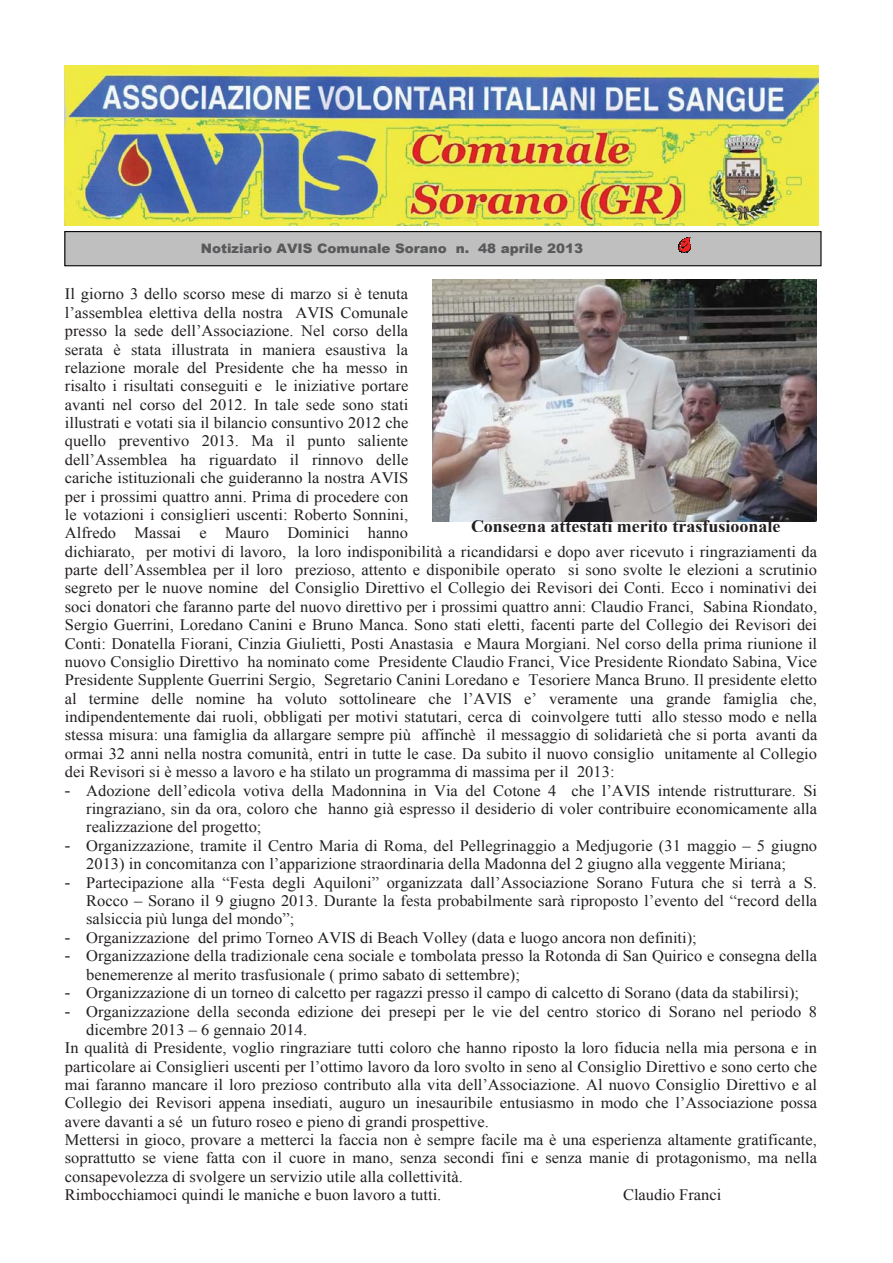
<style>
.page{position:relative;width:893px;height:1263px;background:#fff}
.page>*{position:absolute;margin:0;border:0;box-sizing:border-box;transform-origin:0 0}
.t1{font:700 17.4px "Times New Roman";color:#231f20}
.t2{font:15.9px/18.3px "Times New Roman";color:#231f20}
.t3{font:900 13.05px "Arial";color:#58595b}
.s1{font-family:"Arial"}
</style>
<div class="page">
<div style="left:65px;top:60px;width:764px;height:176px;background:linear-gradient(to right,#fff,#fff)"></div>
<img style="left:65px;top:66px;width:753px;height:159px">
<div style="left:65px;top:232px;width:756px;height:34px;background:#c0bfc0"></div>
<div style="left:64px;top:231px;width:757px;height:35px;border:1px solid #010202"></div>
<svg style="left:678px;top:237px;width:12px;height:16px"></svg>
<img style="left:432px;top:279px;width:385px;height:243px">
<p class="t3" style="left:201px;top:239px;width:384px">Notiziario AVIS Comunale Sorano n. 48 aprile 2013</p>
<p class="t2" style="left:65px;top:285px;width:754px">Il giorno 3 dello scorso mese di marzo si è tenuta<br>l’assemblea elettiva della nostra AVIS Comunale<br>presso la sede dell’Associazione. Nel corso della<br>serata è stata illustrata in maniera esaustiva la<br>relazione morale del Presidente che ha messo in<br>risalto i risultati conseguiti e le iniziative portare<br>avanti nel corso del 2012. In tale sede sono stati<br>illustrati e votati sia il bilancio consuntivo 2012 che<br>quello preventivo 2013. Ma il punto saliente<br>dell’Assemblea ha riguardato il rinnovo delle<br>cariche istituzionali che guideranno la nostra AVIS<br>per i prossimi quattro anni. Prima di procedere con<br>le votazioni i consiglieri uscenti: Roberto Sonnini,<br>Alfredo Massai e Mauro Dominici hanno<br>dichiarato, per motivi di lavoro, la loro indisponibilità a ricandidarsi e dopo aver ricevuto i ringraziamenti da parte dell’Assemblea per il loro prezioso, attento e disponibile operato si sono svolte le elezioni a scrutinio segreto per le nuove nomine del Consiglio Direttivo el Collegio dei Revisori dei Conti. Ecco i nominativi dei soci donatori che faranno parte del nuovo direttivo per i prossimi quattro anni: Claudio Franci, Sabina Riondato, Sergio Guerrini, Loredano Canini e Bruno Manca. Sono stati eletti, facenti parte del Collegio dei Revisori dei Conti: Donatella Fiorani, Cinzia Giulietti, Posti Anastasia e Maura Morgiani. Nel corso della prima riunione il nuovo Consiglio Direttivo ha nominato come Presidente Claudio Franci, Vice Presidente Riondato Sabina, Vice Presidente Supplente Guerrini Sergio, Segretario Canini Loredano e Tesoriere Manca Bruno. Il presidente eletto al termine delle nomine ha voluto sottolineare che l’AVIS e’ veramente una grande famiglia che, indipendentemente dai ruoli, obbligati per motivi statutari, cerca di coinvolgere tutti allo stesso modo e nella stessa misura: una famiglia da allargare sempre più affinchè il messaggio di solidarietà che si porta avanti da ormai 32 anni nella nostra comunità, entri in tutte le case. Da subito il nuovo consiglio unitamente al Collegio dei Revisori si è messo a lavoro e ha stilato un programma di massima per il 2013:</p>
<p class="t2" style="left:86px;top:781px;width:732px;text-align:justify;text-indent:-21px"><span class="s1">-</span> Adozione dell’edicola votiva della Madonnina in Via del Cotone 4 che l’AVIS intende ristrutturare. Si ringraziano, sin da ora, coloro che hanno già espresso il desiderio di voler contribuire economicamente alla realizzazione del progetto;</p>
<p class="t2" style="left:86px;top:836px;width:732px;text-indent:-21px"><span class="s1">-</span> Organizzazione, tramite il Centro Maria di Roma, del Pellegrinaggio a Medjugorie (31 maggio – 5 giugno<br>2013) in concomitanza con l’apparizione straordinaria della Madonna del 2 giugno alla veggente Miriana;</p>
<p class="t2" style="left:86px;top:873px;width:732px;text-align:justify;text-indent:-21px"><span class="s1">-</span> Partecipazione alla “Festa degli Aquiloni” organizzata dall’Associazione Sorano Futura che si terrà a S.<br>Rocco – Sorano il 9 giugno 2013. Durante la festa probabilmente sarà riproposto l’evento del “record della salsiccia più lunga del mondo”;</p>
<p class="t2" style="left:65px;top:928px;width:633px"><span class="s1">-</span> Organizzazione del primo Torneo AVIS di Beach Volley (data e luogo ancora non definiti);</p>
<p class="t2" style="left:86px;top:947px;width:732px;text-indent:-21px"><span class="s1">-</span> Organizzazione della tradizionale cena sociale e tombolata presso la Rotonda di San Quirico e consegna della benemerenze al merito trasfusionale ( primo sabato di settembre);</p>
<p class="t2" style="left:65px;top:984px;width:736px"><span class="s1">-</span> Organizzazione di un torneo di calcetto per ragazzi presso il campo di calcetto di Sorano (data da stabilirsi);</p>
<p class="t2" style="left:65px;top:1002px;width:754px"><span class="s1">-</span> Organizzazione della seconda edizione dei presepi per le vie del centro storico di Sorano nel periodo 8</p>
<p class="t2" style="left:86px;top:1020px;width:222px">dicembre 2013 – 6 gennaio 2014.</p>
<p class="t2" style="left:65px;top:1039px;width:753px">In qualità di Presidente, voglio ringraziare tutti coloro che hanno riposto la loro fiducia nella mia persona e in</p>
<p class="t2" style="left:65px;top:1057px;width:754px">particolare ai Consiglieri uscenti per l’ottimo lavoro da loro svolto in seno al Consiglio Direttivo e sono certo che</p>
<p class="t2" style="left:65px;top:1075px;width:754px">mai faranno mancare il loro prezioso contributo alla vita dell’Associazione. Al nuovo Consiglio Direttivo e al</p>
<p class="t2" style="left:65px;top:1094px;width:754px">Collegio dei Revisori appena insediati, auguro un inesauribile entusiasmo in modo che l’Associazione possa</p>
<p class="t2" style="left:65px;top:1112px;width:426px">avere davanti a sé un futuro roseo e pieno di grandi prospettive.</p>
<p class="t2" style="left:65px;top:1131px;width:753px">Mettersi in gioco, provare a metterci la faccia non è sempre facile ma è una esperienza altamente gratificante,</p>
<p class="t2" style="left:65px;top:1149px;width:754px">soprattutto se viene fatta con il cuore in mano, senza secondi fini e senza manie di protagonismo, ma nella</p>
<p class="t2" style="left:65px;top:1167px;width:399px">consapevolezza di svolgere un servizio utile alla collettività.</p>
<p class="t2" style="left:65px;top:1186px;width:378px">Rimbocchiamoci quindi le maniche e buon lavoro a tutti.</p>
<p class="t2" style="left:623px;top:1186px;width:100px">Claudio Franci</p>
<p class="t1" style="left:471px;top:516px;width:311px">Consegna attestati merito trasfusioonale</p>
</div>
